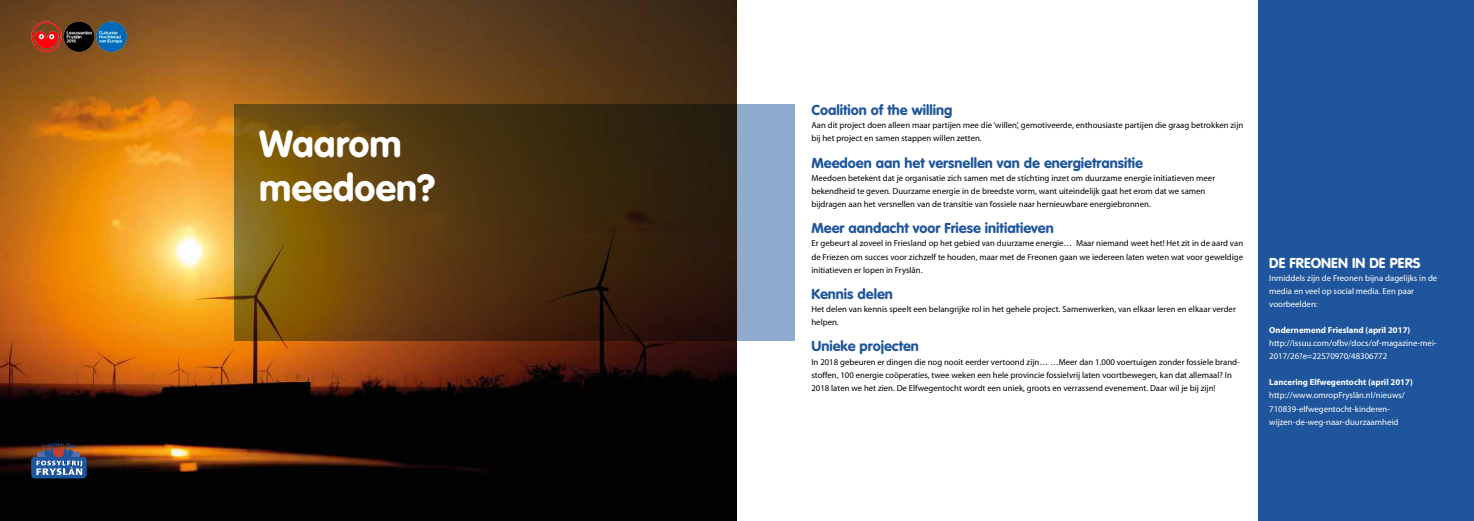
<style>
.page{position:relative;width:1474px;height:521px;background:#fff}
.page>*{position:absolute;margin:0;border:0;box-sizing:border-box;transform-origin:0 0}
.t1{font:700 36.75px/44.1px "Volkswagen";color:#fff}
.t2{font:700 14px "Volkswagen";color:#1e559c}
.t3{font:700 14px "Volkswagen";color:#fff}
.t4{font:8.75px/13.1px "Myriad Pro";color:#000}
.t5{font:8.75px/13.1px "Myriad Pro";color:#fff}
.t6{font:700 8.75px "Myriad Pro";color:#fff}
</style>
<div class="page">
<img style="left:0;top:0;width:737px;height:521px">
<img style="left:26px;top:16px;width:105px;height:41px">
<svg style="left:234px;top:104px;width:561px;height:237px;background:#553d19"></svg>
<div style="left:1258px;top:0;width:215px;height:521px;background:#1e559c"></div>
<svg style="left:31px;top:443px;width:55px;height:35px;background:#586384"></svg>
<h1 class="t1" style="left:259px;top:121px;width:178px">Waarom meedoen?</h1>
<h2 class="t2" style="left:811px;top:101px;width:142px">Coalition of the willing</h2>
<p class="t4" style="left:811px;top:119px;width:433px">Aan dit project doen alleen maar partijen mee die ‘willen’, gemotiveerde, enthousiaste partijen die graag betrokken zijn bij het project en samen stappen willen zetten.</p>
<h2 class="t2" style="left:811px;top:154px;width:333px">Meedoen aan het versnellen van de energietransitie</h2>
<p class="t4" style="left:811px;top:171px;width:405px">Meedoen betekent dat je organisatie zich samen met de stichting inzet om duurzame energie initiatieven meer bekendheid te geven. Duurzame energie in de breedste vorm, want uiteindelijk gaat het erom dat we samen bijdragen aan het versnellen van de transitie van fossiele naar hernieuwbare energiebronnen.</p>
<h2 class="t2" style="left:811px;top:220px;width:244px">Meer aandacht voor Friese initiatieven</h2>
<p class="t4" style="left:811px;top:237px;width:433px;text-align:justify">Er gebeurt al zoveel in Friesland op het gebied van duurzame energie… Maar niemand weet het! Het zit in de aard van de Friezen om succes voor zichzelf te houden, maar met de Freonen gaan we iedereen laten weten wat voor geweldige initiatieven er lopen in Fryslân.</p>
<h2 class="t2" style="left:811px;top:285px;width:83px">Kennis delen</h2>
<p class="t4" style="left:811px;top:302px;width:426px">Het delen van kennis speelt een belangrijke rol in het gehele project. Samenwerken, van elkaar leren en elkaar verder helpen.</p>
<h2 class="t2" style="left:811px;top:338px;width:109px">Unieke projecten</h2>
<p class="t4" style="left:811px;top:355px;width:430px">In 2018 gebeuren er dingen die nog nooit eerder vertoond zijn… …Meer dan 1.000 voertuigen zonder fossiele brand&shy;stoffen, 100 energie coöperaties, twee weken een hele provincie fossielvrij laten voortbewegen, kan dat allemaal? In<br>2018 laten we het zien. De Elfwegentocht wordt een uniek, groots en verrassend evenement. Daar wil je bij zijn!</p>
<h2 class="t3" style="left:1269px;top:254px;width:153px">DE FREONEN IN DE PERS</h2>
<p class="t5" style="left:1269px;top:271px;width:170px">Inmiddels zijn de Freonen bijna dagelijks in de media en veel op social media. Een paar voorbeelden:</p>
<p class="t6" style="left:1269px;top:324px;width:142px">Ondernemend Friesland (april 2017)</p>
<p class="t5" style="left:1269px;top:336px;width:169px">http://issuu.com/ofbv/docs/of-magazine-mei-<br>2017/26?e=22570970/48306772</p>
<p class="t6" style="left:1269px;top:377px;width:145px">Lancering Elfwegentocht (april 2017)</p>
<p class="t5" style="left:1269px;top:389px;width:137px">http://www.omropFryslân.nl/nieuws/<br>710839-elfwegentocht-kinderen&shy;wijzen-de-weg-naar-duurzaamheid</p>
</div>
